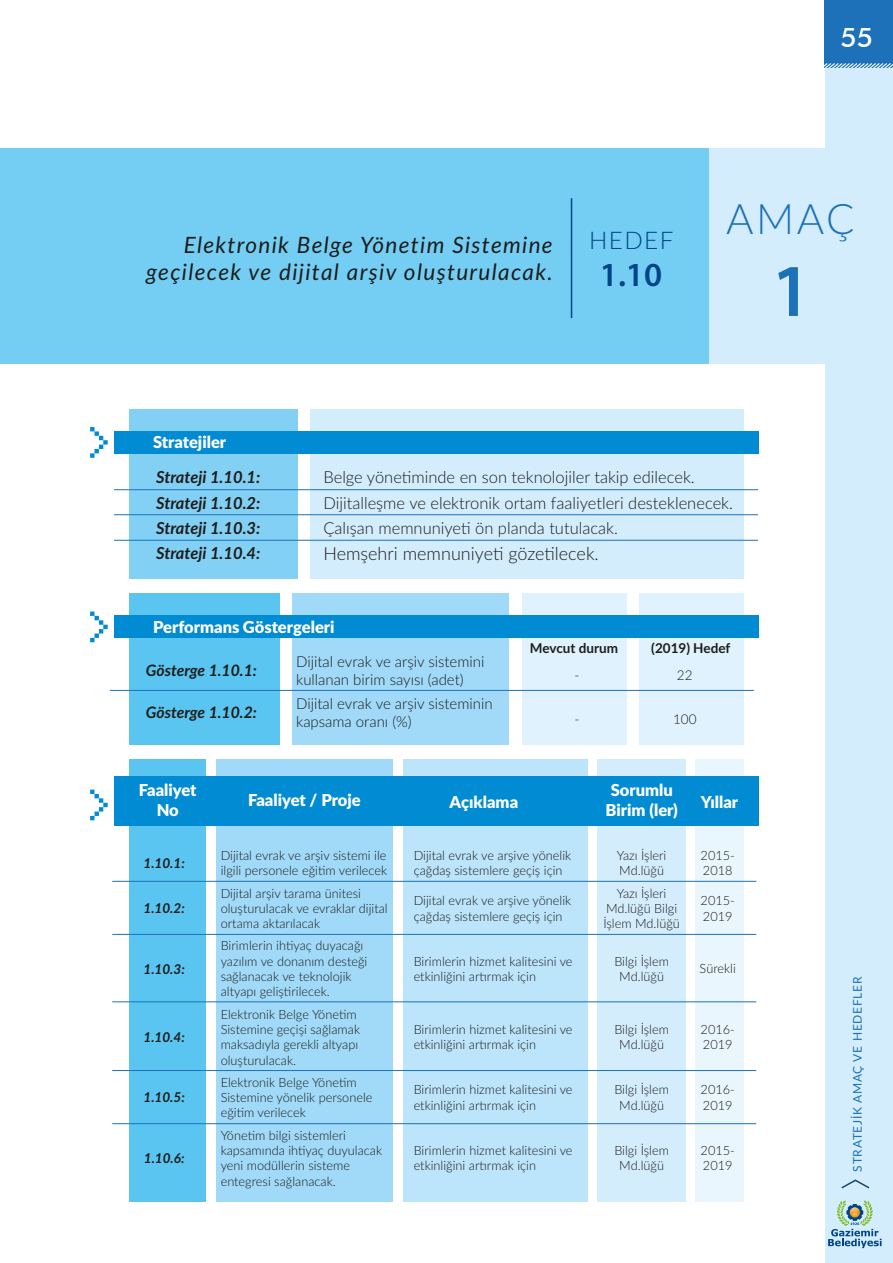
<style>
.page{position:relative;width:893px;height:1263px;background:#fff}
.page>*{position:absolute;margin:0;border:0;box-sizing:border-box;transform-origin:0 0}
.t1{font:600 75px "Myriad Pro";color:#1d71b8}
.t2{font:300 42px "Lato";color:#1d71b8}
.t3{font:600 33.75px "Myriad Pro";color:#004587}
.t4{font:500 27px "Futura BT";color:#fff}
.t5{font:300 24.3px "Lato";letter-spacing:.06em;color:#004587}
.t6{font:italic 22.5px/27px "Lato";letter-spacing:.06em;color:#1d1d1b;text-align:right}
.t7{font:300 18px "Lato";color:#1d1d1b}
.t8{font:300 16.5px "Lato";color:#1d1d1b}
.t9{font:900 16.5px/19.8px "Lato";color:#fff;text-align:center}
.t10{font:italic 700 16.5px "Lato";color:#1d1d1b}
.t11{font:italic 700 15.75px "Lato";letter-spacing:-.005em;color:#1d1d1b}
.t12{font:300 15px/18px "Lato";color:#1d1d1b}
.t13{font:italic 700 13.5px "Lato";color:#1d1d1b}
.t14{font:700 13.5px "Lato";color:#1d1d1b}
.t15{font:300 13.5px "Lato";color:#1d1d1b}
.t16{font:300 12.75px/15.3px "Lato";color:#1d1d1b}
.t17{font:12px "Lato";letter-spacing:.06em;color:#1d71b8}
</style>
<div class="page">
<div style="left:825px;top:0;width:68px;height:68px;background:#1d71b8"></div>
<svg style="left:824px;top:62px;width:69px;height:6px"></svg>
<div style="left:825px;top:68px;width:68px;height:1195px;background:#d4edfc"></div>
<svg style="left:841px;top:1179px;width:29px;height:10px"></svg>
<svg style="left:828px;top:1200px;width:54px;height:48px"></svg>
<div style="left:0;top:149px;width:760px;height:215px;background:#74cdf3"></div>
<div style="left:709px;top:149px;width:163px;height:215px;background:#d4edfc"></div>
<hr style="left:571px;top:198px;width:1px;height:120px;background:#004587">
<div style="left:310px;top:409px;width:434px;height:169px;background:#d4edfc"></div>
<div style="left:129px;top:409px;width:168px;height:169px;background:#83d0f5"></div>
<svg style="left:90px;top:427px;width:18px;height:31px"></svg>
<div style="left:114px;top:431px;width:644px;height:23px;background:#008bd2"></div>
<hr style="left:114px;top:489px;width:644px;height:1px;background:#1d71b8">
<hr style="left:114px;top:540px;width:644px;height:1px;background:#1d71b8">
<hr style="left:114px;top:514px;width:644px;height:1px;background:#1d71b8">
<div style="left:292px;top:593px;width:217px;height:152px;background:#a1daf8"></div>
<div style="left:522px;top:593px;width:104px;height:152px;background:#dff2fd"></div>
<div style="left:639px;top:593px;width:104px;height:152px;background:#dff2fd"></div>
<div style="left:129px;top:593px;width:150px;height:152px;background:#5bc5f2"></div>
<svg style="left:90px;top:611px;width:18px;height:31px"></svg>
<div style="left:114px;top:616px;width:644px;height:22px;background:#008bd2"></div>
<hr style="left:110px;top:690px;width:644px;height:1px;background:#1d71b8">
<div style="left:216px;top:759px;width:177px;height:443px;background:#a1daf8"></div>
<div style="left:404px;top:759px;width:184px;height:443px;background:#bce4fa"></div>
<div style="left:695px;top:759px;width:48px;height:443px;background:#eaf6fe"></div>
<div style="left:598px;top:759px;width:88px;height:443px;background:#d4edfc"></div>
<div style="left:129px;top:759px;width:77px;height:443px;background:#5bc5f2"></div>
<svg style="left:90px;top:790px;width:18px;height:30px"></svg>
<div style="left:114px;top:776px;width:644px;height:50px;background:#008bd2"></div>
<hr style="left:112px;top:881px;width:644px;height:1px;background:#1d71b8">
<hr style="left:112px;top:934px;width:644px;height:1px;background:#1d71b8">
<hr style="left:112px;top:1001px;width:644px;height:1px;background:#1d71b8">
<hr style="left:112px;top:1070px;width:644px;height:1px;background:#1d71b8">
<hr style="left:112px;top:1123px;width:644px;height:1px;background:#1d71b8">
<h3 class="t4" style="left:840px;top:21px;width:34px">55</h3>
<h3 class="t6" style="left:146px;top:230px;width:408px">Elektronik Belge Yönetim Sistemine geçilecek ve dijital arşiv oluşturulacak.</h3>
<h3 class="t5" style="left:589px;top:224px;width:86px">HEDEF</h3>
<h3 class="t3" style="left:600px;top:254px;width:64px">1.10</h3>
<h2 class="t2" style="left:726px;top:190px;width:130px">AMAÇ</h2>
<h1 class="t1" style="left:771px;top:243px;width:42px">1</h1>
<p class="t9" style="left:153px;top:432px;width:75px">Stratejiler</p>
<p class="t10" style="left:156px;top:465px;width:106px">Strateji 1.10.1:</p>
<p class="t8" style="left:323px;top:466px;width:373px">Belge yönetiminde en son teknolojiler takip edilecek.</p>
<p class="t10" style="left:156px;top:490px;width:106px">Strateji 1.10.2:</p>
<p class="t8" style="left:323px;top:491px;width:411px">Dijitalleşme ve elektronik ortam faaliyetleri desteklenecek.</p>
<p class="t10" style="left:156px;top:516px;width:106px">Strateji 1.10.3:</p>
<p class="t8" style="left:323px;top:516px;width:296px">Çalışan memnuniyeti ön planda tutulacak.</p>
<p class="t10" style="left:156px;top:541px;width:106px">Strateji 1.10.4:</p>
<h3 class="t7" style="left:323px;top:541px;width:277px">Hemşehri memnuniyeti gözetilecek.</h3>
<p class="t9" style="left:153px;top:616px;width:183px">Performans Göstergeleri</p>
<p class="t11" style="left:146px;top:659px;width:112px">Gösterge 1.10.1:</p>
<p class="t12" style="left:296px;top:652px;width:190px">Dijital evrak ve arşiv sistemini kullanan birim sayısı (adet)</p>
<p class="t11" style="left:146px;top:701px;width:112px">Gösterge 1.10.2:</p>
<p class="t12" style="left:296px;top:694px;width:198px">Dijital evrak ve arşiv sisteminin kapsama oranı (%)</p>
<p class="t14" style="left:530px;top:638px;width:90px">Mevcut durum</p>
<p class="t14" style="left:651px;top:638px;width:81px">(2019) Hedef</p>
<p class="t15" style="left:574px;top:665px;width:6px">-</p>
<p class="t15" style="left:677px;top:665px;width:17px">22</p>
<p class="t15" style="left:574px;top:709px;width:6px">-</p>
<p class="t15" style="left:673px;top:709px;width:25px">100</p>
<p class="t9" style="left:139px;top:780px;width:59px">Faaliyet<br>No</p>
<p class="t9" style="left:248px;top:789px;width:114px">Faaliyet / Proje</p>
<p class="t9" style="left:450px;top:791px;width:70px">Açıklama</p>
<p class="t9" style="left:606px;top:780px;width:74px">Sorumlu<br>Birim (ler)</p>
<p class="t9" style="left:701px;top:791px;width:39px">Yıllar</p>
<p class="t13" style="left:144px;top:853px;width:43px">1.10.1:</p>
<p class="t16" style="left:221px;top:847px;width:168px">Dijital evrak ve arşiv sistemi ile ilgili personele eğitim verilecek</p>
<p class="t16" style="left:414px;top:847px;width:159px">Dijital evrak ve arşive yönelik çağdaş sistemlere geçiş için</p>
<p class="t16" style="left:617px;top:847px;width:51px">Yazı İşleri<br>Md.lüğü</p>
<p class="t16" style="left:701px;top:847px;width:36px">2015-<br>2018</p>
<p class="t13" style="left:144px;top:898px;width:43px">1.10.2:</p>
<p class="t16" style="left:221px;top:885px;width:169px">Dijital arşiv tarama ünitesi oluşturulacak ve evraklar dijital ortama aktarılacak</p>
<p class="t16" style="left:414px;top:892px;width:159px">Dijital evrak ve arşive yönelik çağdaş sistemlere geçiş için</p>
<p class="t16" style="left:603px;top:885px;width:78px;text-align:center">Yazı İşleri<br>Md.lüğü Bilgi<br>İşlem Md.lüğü</p>
<p class="t16" style="left:701px;top:892px;width:36px">2015-<br>2019</p>
<p class="t13" style="left:144px;top:959px;width:43px">1.10.3:</p>
<p class="t13" style="left:144px;top:1027px;width:43px">1.10.4:</p>
<p class="t13" style="left:144px;top:1087px;width:43px">1.10.5:</p>
<p class="t13" style="left:144px;top:1148px;width:42px">1.10.6:</p>
<p class="t16" style="left:221px;top:938px;width:148px">Birimlerin ihtiyaç duyacağı yazılım ve donanım desteği sağlanacak ve teknolojik altyapı geliştirilecek.</p>
<p class="t16" style="left:221px;top:1006px;width:141px">Elektronik Belge Yönetim<br>Sistemine geçişi sağlamak maksadıyla gerekli altyapı oluşturulacak.</p>
<p class="t16" style="left:414px;top:953px;width:160px">Birimlerin hizmet kalitesini ve etkinliğini artırmak için</p>
<p class="t16" style="left:614px;top:953px;width:56px;text-align:center">Bilgi İşlem<br>Md.lüğü</p>
<p class="t16" style="left:700px;top:961px;width:38px">Sürekli</p>
<p class="t16" style="left:414px;top:1021px;width:160px">Birimlerin hizmet kalitesini ve etkinliğini artırmak için</p>
<p class="t16" style="left:614px;top:1021px;width:56px;text-align:center">Bilgi İşlem<br>Md.lüğü</p>
<p class="t16" style="left:701px;top:1021px;width:36px">2016-<br>2019</p>
<p class="t16" style="left:221px;top:1074px;width:153px">Elektronik Belge Yönetim<br>Sistemine yönelik personele eğitim verilecek</p>
<p class="t16" style="left:414px;top:1082px;width:160px">Birimlerin hizmet kalitesini ve etkinliğini artırmak için</p>
<p class="t16" style="left:614px;top:1082px;width:56px;text-align:center">Bilgi İşlem<br>Md.lüğü</p>
<p class="t16" style="left:701px;top:1082px;width:36px">2016-<br>2019</p>
<p class="t16" style="left:221px;top:1127px;width:163px">Yönetim bilgi sistemleri kapsamında ihtiyaç duyulacak yeni modüllerin sisteme entegresi sağlanacak.</p>
<p class="t16" style="left:414px;top:1142px;width:160px">Birimlerin hizmet kalitesini ve etkinliğini artırmak için</p>
<p class="t16" style="left:614px;top:1142px;width:56px;text-align:center">Bilgi İşlem<br>Md.lüğü</p>
<p class="t16" style="left:701px;top:1142px;width:36px">2015-<br>2019</p>
<p class="t17" style="left:849px;top:1172px;width:196px;rotate:-90deg">STRATEJİK AMAÇ VE HEDEFLER</p>
</div>
